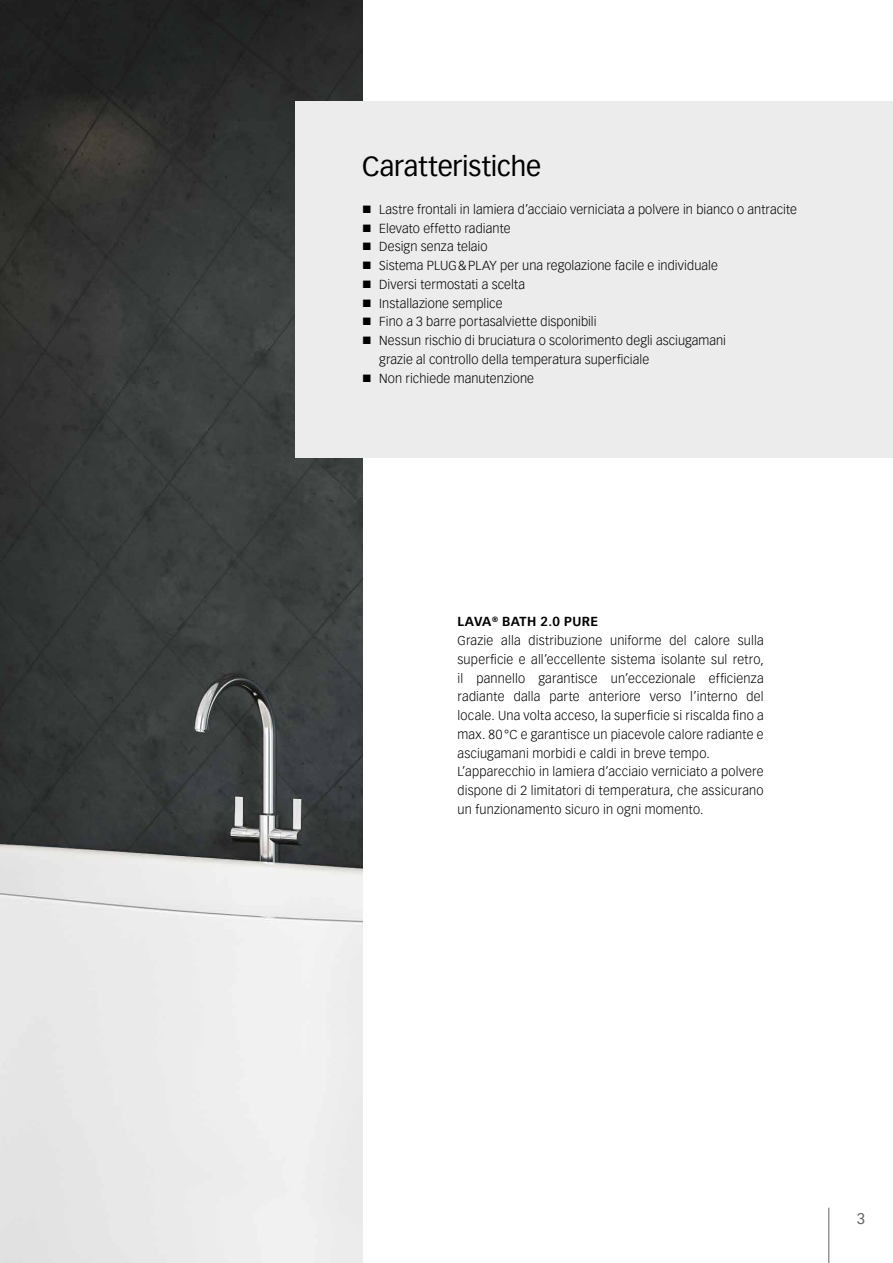
<style>
.page{position:relative;width:893px;height:1263px;background:#fff}
.page>*{position:absolute;margin:0;border:0;box-sizing:border-box;transform-origin:0 0}
.t1{font:27px "Vectora LT Pro";letter-spacing:-.005em;color:#000}
.t2{font:15px "Vectora LT Pro";color:#626463}
.t3{font:300 12.75px/18.8px "Vectora LT Pro";letter-spacing:.01em;color:#000}
.s1{font-weight:700}
</style>
<div class="page">
<img style="left:0;top:0;width:362px;height:1263px">
<div style="left:296px;top:101px;width:597px;height:357px;background:#ececec"></div>
<hr style="left:828px;top:1208px;width:1px;height:55px;background:#626463">
<h1 class="t1" style="left:362px;top:150px;width:180px">Caratteristiche</h1>
<p class="t3" style="left:379px;top:200px;width:419px">Lastre frontali in lamiera d’acciaio verniciata a polvere in bianco o antracite Elevato effetto radiante<br>Design senza telaio<br>Sistema PLUG&amp;PLAY per una regolazione facile e individuale<br>Diversi termostati a scelta<br>Installazione semplice<br>Fino a 3 barre portasalviette disponibili<br>Nessun rischio di bruciatura o scolorimento degli asciugamani<br>grazie al controllo della temperatura superficiale<br>Non richiede manutenzione</p>
<p class="t3" style="left:458px;top:612px;width:308px"><span class="s1">LAVA</span><sup>®</sup> <span class="s1">BATH 2.0 PURE<br></span>Grazie alla distribuzione uniforme del calore sulla superficie e all’eccellente sistema isolante sul retro, il pannello garantisce un’eccezionale efficienza radiante dalla parte anteriore verso l’interno del locale. Una volta acceso, la superficie si riscalda fino a max. 80 °C e garantisce un piacevole calore radiante e asciugamani morbidi e caldi in breve tempo.<br>L’apparecchio in lamiera d’acciaio verniciato a polvere dispone di 2 limitatori di temperatura, che assicurano un funzionamento sicuro in ogni momento.</p>
<p class="t2" style="left:857px;top:1210px;width:10px">3</p>
</div>
